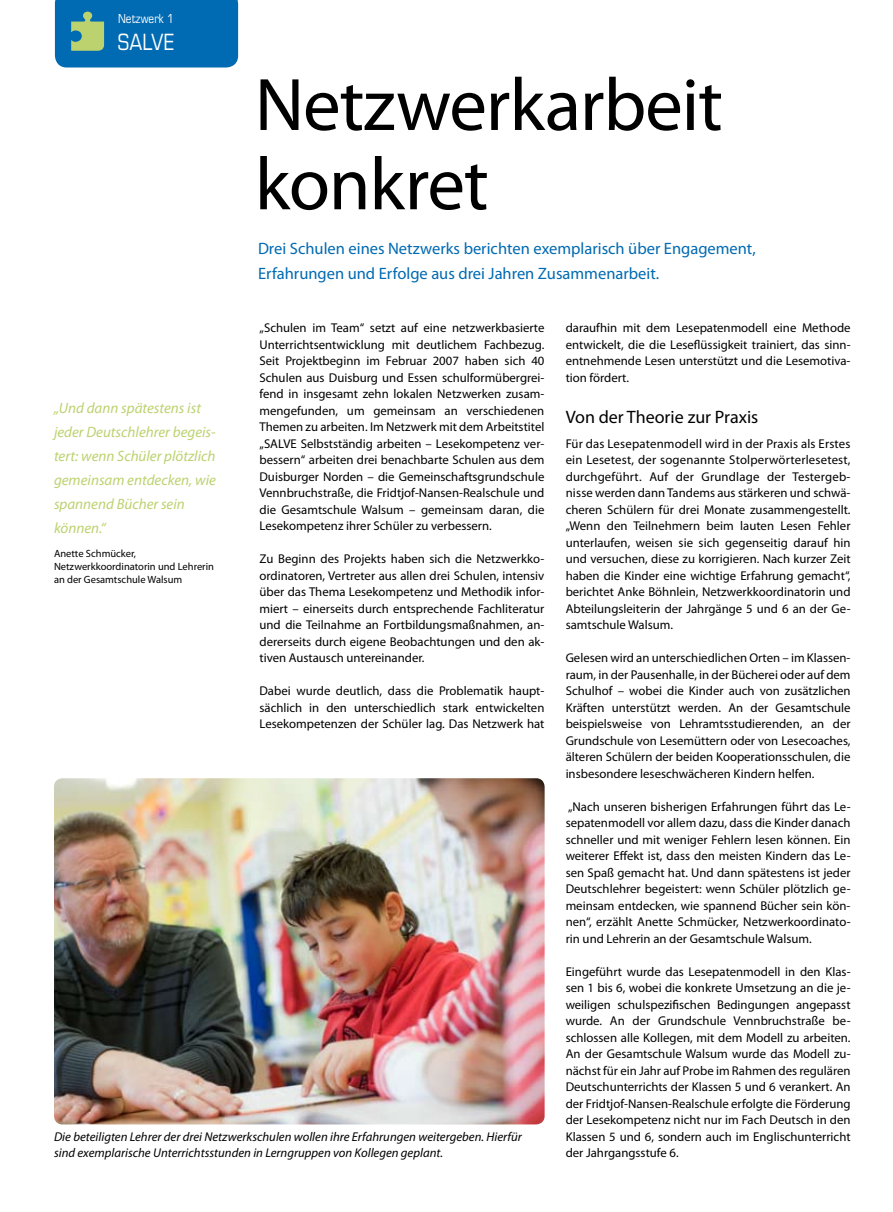
<style>
.page{position:relative;width:893px;height:1212px;background:#fff}
.page>*{position:absolute;margin:0;border:0;box-sizing:border-box;transform-origin:0 0}
.t1{font:75px/79.3px "Myriad Pro";letter-spacing:-.015em;color:#000}
.t2{font:condensed 22.5px "Eurostile";color:#fff}
.t3{font:18px "Myriad Pro";color:#000}
.t4{font:16.5px/24.8px "Myriad Pro";color:#006ab2}
.t5{font:italic 15px/24px "Myriad Pro";color:#bbd26f}
.t6{font:12.75px/16.5px "Myriad Pro";color:#000;text-align:justify}
.t7{font:italic 12.75px/16.5px "Myriad Pro";color:#000}
.t8{font:condensed 12.45px "Eurostile";color:#fff}
.t9{font:10.5px/12.6px "Myriad Pro";color:#000}
</style>
<div class="page">
<svg style="left:55px;top:0;width:183px;height:68px;background:#1173ad"></svg>
<img style="left:54px;top:778px;width:491px;height:346px">
<p class="t8" style="left:118px;top:11px;width:58px">Netzwerk 1</p>
<h2 class="t2" style="left:117px;top:28px;width:59px">SALVE</h2>
<h1 class="t1" style="left:255px;top:67px;width:470px">Netzwerkarbeit konkret</h1>
<p class="t4" style="left:258px;top:236px;width:499px">Drei Schulen eines Netzwerks berichten exemplarisch über Engagement,<br>Erfahrungen und Erfolge aus drei Jahren Zusammenarbeit.</p>
<p class="t5" style="left:54px;top:396px;width:163px">„Und dann spätestens ist jeder Deutschlehrer begeis&shy;tert: wenn Schüler plötzlich gemeinsam entdecken, wie spannend Bücher sein können.“</p>
<p class="t9" style="left:54px;top:548px;width:162px">Anette Schmücker,<br>Netzwerkkoordinatorin und Lehrerin an der Gesamtschule Walsum</p>
<p class="t6" style="left:259px;top:320px;width:286px">„Schulen im Team“ setzt auf eine netzwerkbasierte Unterrichtsentwicklung mit deutlichem Fachbezug.<br>Seit Projektbeginn im Februar 2007 haben sich 40<br>Schulen aus Duisburg und Essen schulformübergrei&shy;fend in insgesamt zehn lokalen Netzwerken zusam&shy;mengefunden, um gemeinsam an verschiedenen Themen zu arbeiten. Im Netzwerk mit dem Arbeitstitel „SALVE Selbstständig arbeiten – Lesekompetenz ver&shy;bessern“ arbeiten drei benachbarte Schulen aus dem Duisburger Norden – die Gemeinschaftsgrundschule Vennbruchstraße, die Fridtjof-Nansen-Realschule und die Gesamtschule Walsum – gemeinsam daran, die Lesekompetenz ihrer Schüler zu verbessern.</p>
<p class="t6" style="left:259px;top:551px;width:286px">Zu Beginn des Projekts haben sich die Netzwerkko&shy;ordinatoren, Vertreter aus allen drei Schulen, intensiv über das Thema Lesekompetenz und Methodik infor&shy;miert – einerseits durch entsprechende Fachliteratur und die Teilnahme an Fortbildungsmaßnahmen, an&shy;dererseits durch eigene Beobachtungen und den ak&shy;tiven Austausch untereinander.</p>
<p class="t6" style="left:259px;top:683px;width:286px">Dabei wurde deutlich, dass die Problematik haupt&shy;sächlich in den unterschiedlich stark entwickelten Lesekompetenzen der Schüler lag. Das Netzwerk hat</p>
<p class="t7" style="left:54px;top:1128px;width:469px">Die beteiligten Lehrer der drei Netzwerkschulen wollen ihre Erfahrungen weitergeben. Hierfür sind exemplarische Unterrichtsstunden in Lerngruppen von Kollegen geplant.</p>
<p class="t6" style="left:566px;top:320px;width:286px">daraufhin mit dem Lesepatenmodell eine Methode entwickelt, die die Leseflüssigkeit trainiert, das sinn&shy;entnehmende Lesen unterstützt und die Lesemotiva&shy;tion fördert.</p>
<h3 class="t3" style="left:566px;top:407px;width:194px">Von der Theorie zur Praxis</h3>
<p class="t6" style="left:566px;top:435px;width:286px">Für das Lesepatenmodell wird in der Praxis als Erstes ein Lesetest, der sogenannte Stolperwörterlesetest, durchgeführt. Auf der Grundlage der Testergeb&shy;nisse werden dann Tandems aus stärkeren und schwä&shy;cheren Schülern für drei Monate zusammengestellt. „Wenn den Teilnehmern beim lauten Lesen Fehler unterlaufen, weisen sie sich gegenseitig darauf hin und versuchen, diese zu korrigieren. Nach kurzer Zeit haben die Kinder eine wichtige Erfahrung gemacht“, berichtet Anke Böhnlein, Netzwerkkoordinatorin und Abteilungsleiterin der Jahrgänge 5 und 6 an der Ge&shy;samtschule Walsum.</p>
<p class="t6" style="left:566px;top:650px;width:286px">Gelesen wird an unterschiedlichen Orten – im Klassen&shy;raum, in der Pausenhalle, in der Bücherei oder auf dem Schulhof – wobei die Kinder auch von zusätzlichen Kräften unterstützt werden. An der Gesamtschule beispielsweise von Lehramtsstudierenden, an der Grundschule von Lesemüttern oder von Lesecoaches, älteren Schülern der beiden Kooperationsschulen, die insbesondere leseschwächeren Kindern helfen.</p>
<p class="t6" style="left:566px;top:798px;width:286px">„Nach unseren bisherigen Erfahrungen führt das Le&shy;sepatenmodell vor allem dazu, dass die Kinder danach schneller und mit weniger Fehlern lesen können. Ein weiterer Effekt ist, dass den meisten Kindern das Le&shy;sen Spaß gemacht hat. Und dann spätestens ist jeder Deutschlehrer begeistert: wenn Schüler plötzlich ge&shy;meinsam entdecken, wie spannend Bücher sein kön&shy;nen“, erzählt Anette Schmücker, Netzwerkoordinato&shy;rin und Lehrerin an der Gesamtschule Walsum.</p>
<p class="t6" style="left:566px;top:963px;width:286px">Eingeführt wurde das Lesepatenmodell in den Klas&shy;sen 1 bis 6, wobei die konkrete Umsetzung an die je&shy;weiligen schulspezifischen Bedingungen angepasst wurde. An der Grundschule Vennbruchstraße be&shy;schlossen alle Kollegen, mit dem Modell zu arbeiten.<br>An der Gesamtschule Walsum wurde das Modell zu&shy;nächst für ein Jahr auf Probe im Rahmen des regulären Deutschunterrichts der Klassen 5 und 6 verankert. An der Fridtjof-Nansen-Realschule erfolgte die Förderung der Lesekompetenz nicht nur im Fach Deutsch in den Klassen 5 und 6, sondern auch im Englischunterricht der Jahrgangsstufe 6.</p>
</div>
